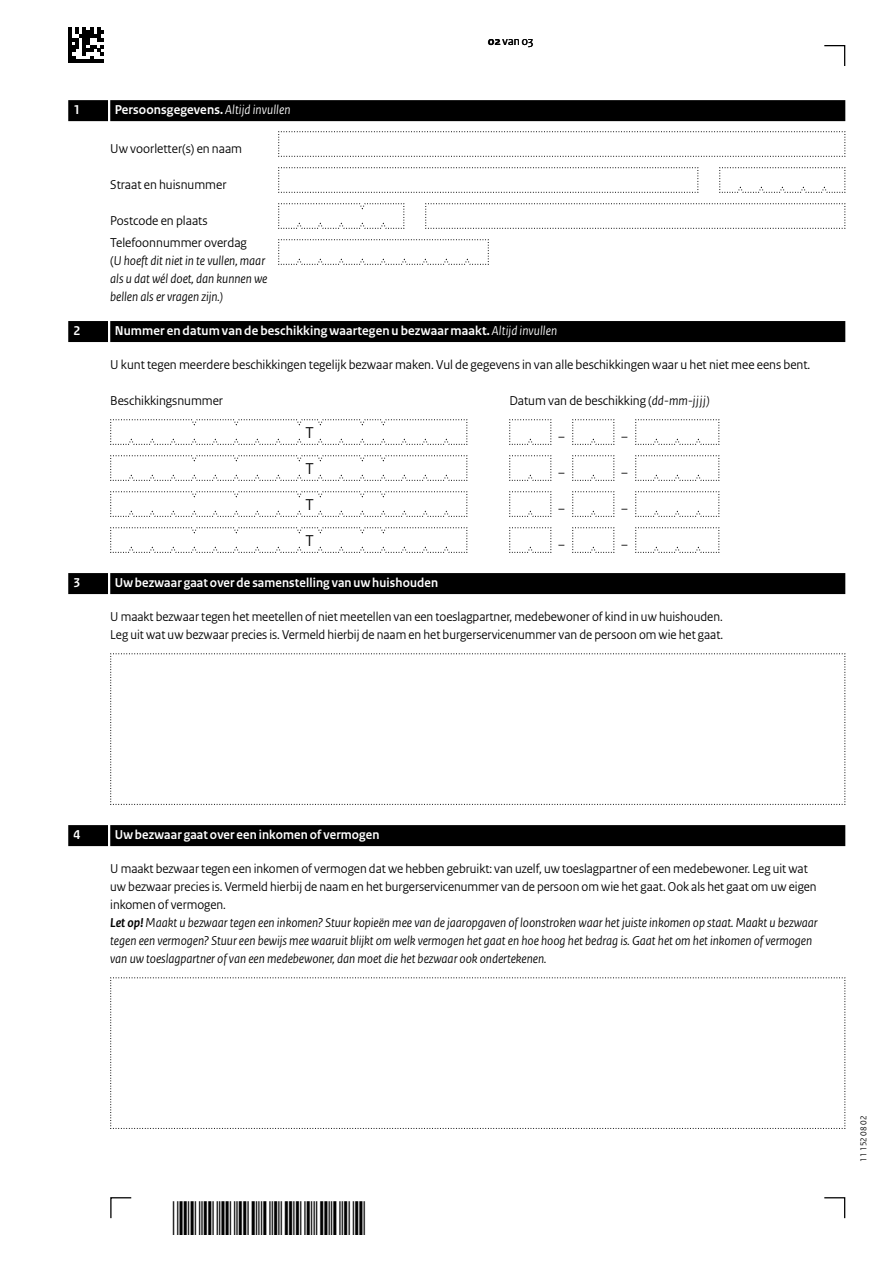
<style>
.page{position:relative;width:893px;height:1263px;background:#fff}
.page>*{position:absolute;margin:0;border:0;box-sizing:border-box;transform-origin:0 0}
.Veld{font:16.5px "Rijksoverheid Sans Heading";color:#000}
.Vraag{font:13.5px/18px "Rijksoverheid Sans Heading";color:#000}
.Vraag_12{font:italic 13.5px/18px "Rijksoverheid Sans Heading";color:#000}
.KOP_B_Nummer{font:700 13.5px "Rijksoverheid Sans Heading";letter-spacing:.01em;color:#fff}
.KOP_D_Nummer{font:700 13.5px "Rijksoverheid Sans Heading";letter-spacing:.01em;color:#fff}
.t1{font:12px "Rijksoverheid Sans Heading";color:#000}
.t2{font:9px "Rijksoverheid Sans Heading";color:#000}
.s1{font-weight:700}
.s2{font-weight:400;font-style:italic}
.s3{font-style:normal}
.s4{font-style:italic}
</style>
<div class="page">
<svg style="left:824px;top:1197px;width:22px;height:22px"></svg>
<svg style="left:110px;top:1197px;width:22px;height:22px"></svg>
<svg style="left:824px;top:45px;width:22px;height:21px"></svg>
<svg style="left:278px;top:131px;width:568px;height:26px"></svg>
<svg style="left:278px;top:167px;width:421px;height:26px"></svg>
<svg style="left:719px;top:167px;width:127px;height:26px"></svg>
<svg style="left:278px;top:203px;width:127px;height:26px"></svg>
<svg style="left:425px;top:203px;width:421px;height:26px"></svg>
<svg style="left:278px;top:239px;width:211px;height:26px"></svg>
<svg style="left:110px;top:419px;width:358px;height:26px"></svg>
<svg style="left:509px;top:419px;width:43px;height:26px"></svg>
<svg style="left:572px;top:419px;width:43px;height:26px"></svg>
<svg style="left:635px;top:419px;width:85px;height:26px"></svg>
<svg style="left:110px;top:455px;width:358px;height:26px"></svg>
<svg style="left:509px;top:455px;width:43px;height:26px"></svg>
<svg style="left:572px;top:455px;width:43px;height:26px"></svg>
<svg style="left:635px;top:455px;width:85px;height:26px"></svg>
<svg style="left:110px;top:491px;width:358px;height:26px"></svg>
<svg style="left:509px;top:491px;width:43px;height:26px"></svg>
<svg style="left:572px;top:491px;width:43px;height:26px"></svg>
<svg style="left:635px;top:491px;width:85px;height:26px"></svg>
<svg style="left:110px;top:527px;width:358px;height:26px"></svg>
<svg style="left:509px;top:527px;width:43px;height:26px"></svg>
<svg style="left:572px;top:527px;width:43px;height:26px"></svg>
<svg style="left:635px;top:527px;width:85px;height:26px"></svg>
<svg style="left:110px;top:653px;width:736px;height:152px"></svg>
<svg style="left:110px;top:977px;width:736px;height:152px"></svg>
<div style="left:110px;top:100px;width:735px;height:21px;background:#000"></div>
<div style="left:68px;top:100px;width:40px;height:21px;background:#000"></div>
<div style="left:110px;top:321px;width:735px;height:21px;background:#000"></div>
<div style="left:68px;top:321px;width:40px;height:21px;background:#000"></div>
<div style="left:110px;top:573px;width:735px;height:21px;background:#000"></div>
<div style="left:68px;top:573px;width:40px;height:21px;background:#000"></div>
<div style="left:110px;top:825px;width:735px;height:21px;background:#000"></div>
<div style="left:68px;top:825px;width:40px;height:21px;background:#000"></div>
<svg style="left:68px;top:27px;width:36px;height:36px"></svg>
<p class="t1" style="left:488px;top:34px;width:46px"><span class="s1">02</span> van 03</p>
<h2 class="KOP_D_Nummer" style="left:74px;top:102px;width:8px">1</h2>
<h2 class="KOP_D_Nummer" style="left:115px;top:102px;width:177px">Persoonsgegevens. <span class="s2">Altijd invullen</span></h2>
<p class="Vraag" style="left:110px;top:140px;width:133px">Uw voorletter(s) en naam</p>
<p class="Vraag" style="left:110px;top:176px;width:118px">Straat en huisnummer</p>
<p class="Vraag" style="left:110px;top:212px;width:99px">Postcode en plaats</p>
<p class="Vraag_12" style="left:110px;top:234px;width:159px"><span class="s3">Telefoonnummer overdag<br>(</span>U hoeft dit niet in te vullen, maar als u dat wél doet, dan kunnen we bellen als er vragen zijn.)</p>
<h2 class="KOP_B_Nummer" style="left:74px;top:323px;width:8px">2</h2>
<h2 class="KOP_B_Nummer" style="left:115px;top:323px;width:444px">Nummer en datum van de beschikking waartegen u bezwaar maakt. <span class="s2">Altijd invullen</span></h2>
<p class="Vraag" style="left:110px;top:356px;width:702px">U kunt tegen meerdere beschikkingen tegelijk bezwaar maken. Vul de gegevens in van alle beschikkingen waar u het niet mee eens bent.</p>
<p class="Vraag" style="left:110px;top:392px;width:114px">Beschikkingsnummer</p>
<p class="Vraag" style="left:509px;top:392px;width:202px">Datum van de beschikking (<span class="s4">dd-mm-jjjj)</span></p>
<p class="Veld" style="left:306px;top:423px;width:10px">T</p>
<p class="Veld" style="left:306px;top:459px;width:10px">T</p>
<p class="Veld" style="left:306px;top:495px;width:10px">T</p>
<p class="Veld" style="left:306px;top:531px;width:10px">T</p>
<h2 class="KOP_B_Nummer" style="left:74px;top:575px;width:8px">3</h2>
<h2 class="KOP_B_Nummer" style="left:115px;top:575px;width:325px">Uw bezwaar gaat over de samenstelling van uw huishouden</h2>
<p class="Vraag" style="left:110px;top:608px;width:614px">U maakt bezwaar tegen het meetellen of niet meetellen van een toeslagpartner, medebewoner of kind in uw huishouden.<br>Leg uit wat uw bezwaar precies is. Vermeld hierbij de naam en het burgerservicenummer van de persoon om wie het gaat.</p>
<h2 class="KOP_B_Nummer" style="left:74px;top:827px;width:8px">4</h2>
<h2 class="KOP_B_Nummer" style="left:115px;top:827px;width:266px">Uw bezwaar gaat over een inkomen of vermogen</h2>
<p class="Vraag" style="left:110px;top:860px;width:708px">U maakt bezwaar tegen een inkomen of vermogen dat we hebben gebruikt: van uzelf, uw toeslagpartner of een medebewoner. Leg uit wat uw bezwaar precies is. Vermeld hierbij de naam en het burgerservicenummer van de persoon om wie het gaat. Ook als het gaat om uw eigen inkomen of vermogen.</p>
<p class="Vraag_12" style="left:110px;top:914px;width:709px"><span class="s1">Let op!</span> Maakt u bezwaar tegen een inkomen? Stuur kopieën mee van de jaaropgaven of loonstroken waar het juiste inkomen op staat. Maakt u bezwaar tegen een vermogen? Stuur een bewijs mee waaruit blijkt om welk vermogen het gaat en hoe hoog het bedrag is. Gaat het om het inkomen of vermogen van uw toeslagpartner of van een medebewoner, dan moet die het bezwaar ook ondertekenen.</p>
<p class="t2" style="left:858px;top:1161px;width:47px;rotate:-90deg">11 152 08 02</p>
</div>
